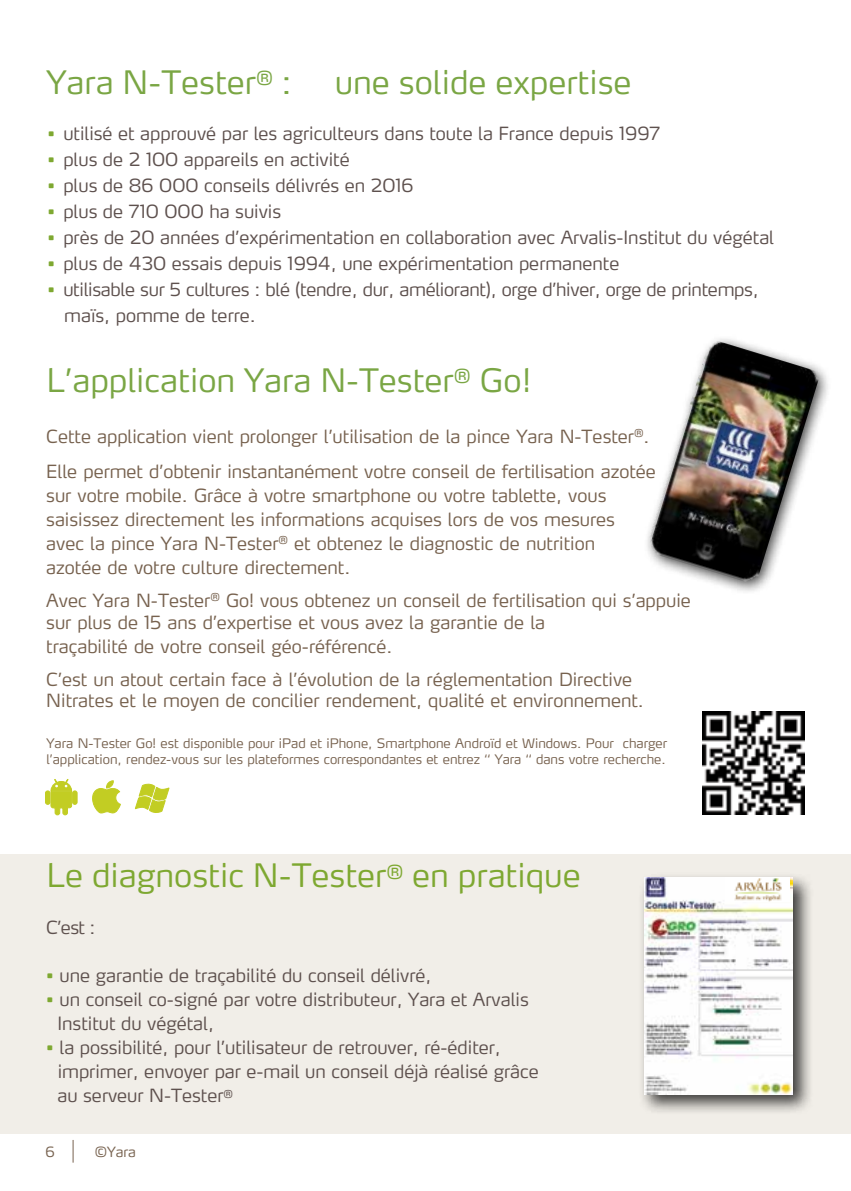
<style>
.page{position:relative;width:851px;height:1191px;background:#fff}
.page>*{position:absolute;margin:0;border:0;box-sizing:border-box;transform-origin:0 0}
.t1{font:300 32px "Max OT";color:#7aa644}
.t2{font:300 32px "Max OT";color:#7ea831}
.t3{font:300 18px/24px "Yara Max LF";color:#5e514e}
.t4{font:300 18px/24px "Yara Max LF";color:#77624f}
.t5{font:300 14px "Yara Max LF";color:#77624f}
.t6{font:300 13px/16px "Yara Max LF";color:#77624f}
.s1{color:#7ea831}
</style>
<div class="page">
<div style="left:0;top:854px;width:850px;height:280px;background:#f1eee8"></div>
<div style="left:638px;top:872px;width:176px;height:243px;background:#000;opacity:.75"></div>
<img style="left:644px;top:877px;width:148px;height:217px">
<svg style="left:73px;top:1140px;width:1px;height:22px"></svg>
<div style="left:725px;top:877px;width:64px;height:25px;background:#fff"></div>
<img style="left:734px;top:878px;width:47px;height:24px">
<div style="left:643px;top:334px;width:188px;height:261px;background:#000;opacity:.75"></div>
<img style="left:645px;top:338px;width:175px;height:247px">
<img style="left:702px;top:712px;width:102px;height:102px">
<div style="left:45px;top:791px;width:5px;height:13px;background:#c2cd23;border-radius:2px"></div>
<div style="left:45px;top:790px;width:5px;height:14px;border:1px solid #c2cd23;border-radius:2px"></div>
<hr style="left:73px;top:791px;width:4px;height:13px;background:#c2cd23;border-radius:2px">
<div style="left:72px;top:790px;width:5px;height:14px;border:1px solid #c2cd23;border-radius:2px"></div>
<svg style="left:51px;top:779px;width:21px;height:36px"></svg>
<svg style="left:92px;top:780px;width:29px;height:33px"></svg>
<svg style="left:135px;top:784px;width:34px;height:28px"></svg>
<h1 class="t1" style="left:46px;top:61px;width:246px">Yara N-Tester<sup>®</sup> :</h1>
<h1 class="t1" style="left:334px;top:61px;width:298px">une solide expertise</h1>
<p class="t3" style="left:47px;top:121px;width:614px"><span class="s1">•</span> utilisé et approuvé par les agriculteurs dans toute la France depuis 1997</p>
<p class="t3" style="left:47px;top:147px;width:303px"><span class="s1">•</span> plus de 2 100 appareils en activité</p>
<p class="t3" style="left:47px;top:173px;width:367px"><span class="s1">•</span> plus de 86 000 conseils délivrés en 2016</p>
<p class="t3" style="left:47px;top:199px;width:235px"><span class="s1">•</span> plus de 710 000 ha suivis</p>
<p class="t3" style="left:47px;top:225px;width:728px"><span class="s1">•</span> près de 20 années d’expérimentation en collaboration avec Arvalis-Institut du végétal</p>
<p class="t3" style="left:47px;top:251px;width:573px"><span class="s1">•</span> plus de 430 essais depuis 1994, une expérimentation permanente</p>
<p class="t3" style="left:64px;top:276px;width:695px;line-height:26px;text-indent:-17px"><span class="s1">•</span> utilisable sur 5 cultures : blé (tendre, dur, améliorant), orge d’hiver, orge de printemps, maïs, pomme de terre.</p>
<h1 class="t1" style="left:46px;top:359px;width:487px">L’application Yara N-Tester<sup>®</sup> Go!</h1>
<p class="t4" style="left:46px;top:418px;width:611px;line-height:35.4px">Cette application vient prolonger l’utilisation de la pince Yara N-Tester<sup>®</sup>.<br>Elle permet d’obtenir instantanément votre conseil de fertilisation azotée</p>
<p class="t4" style="left:46px;top:483px;width:570px">sur votre mobile. Grâce à votre smartphone ou votre tablette, vous saisissez directement les informations acquises lors de vos mesures avec la pince Yara N-Tester<sup>®</sup> et obtenez le diagnostic de nutrition azotée de votre culture directement.</p>
<p class="t4" style="left:46px;top:589px;width:646px;line-height:21.6px">Avec Yara N-Tester<sup>®</sup> Go! vous obtenez un conseil de fertilisation qui s’appuie sur plus de 15 ans d’expertise et vous avez la garantie de la</p>
<p class="t4" style="left:46px;top:629px;width:587px;line-height:33px">traçabilité de votre conseil géo-référencé.<br>C’est un atout certain face à l’évolution de la réglementation Directive</p>
<p class="t4" style="left:46px;top:688px;width:599px">Nitrates et le moyen de concilier rendement, qualité et environnement.</p>
<p class="t6" style="left:46px;top:734px;width:622px">Yara N-Tester Go! est disponible pour iPad et iPhone, Smartphone Androïd et Windows. Pour charger l’application, rendez-vous sur les plateformes correspondantes et entrez ‘‘ Yara ‘‘ dans votre recherche.</p>
<h1 class="t2" style="left:46px;top:854px;width:535px">Le diagnostic N-Tester<sup>®</sup> en pratique</h1>
<p class="t3" style="left:46px;top:915px;width:51px">C’est :</p>
<p class="t3" style="left:46px;top:963px;width:386px"><span class="s1">•</span> une garantie de traçabilité du conseil délivré,</p>
<p class="t3" style="left:57px;top:987px;width:473px;text-indent:-11px"><span class="s1">•</span> un conseil co-signé par votre distributeur, Yara et Arvalis<br>Institut du végétal,</p>
<p class="t3" style="left:57px;top:1035px;width:483px;text-indent:-11px"><span class="s1">•</span> la possibilité, pour l’utilisateur de retrouver, ré-éditer, imprimer, envoyer par e-mail un conseil déjà réalisé grâce au serveur N-Tester<sup>®</sup></p>
<p class="t5" style="left:45px;top:1143px;width:11px">6</p>
<p class="t5" style="left:95px;top:1143px;width:43px">©Yara</p>
</div>
